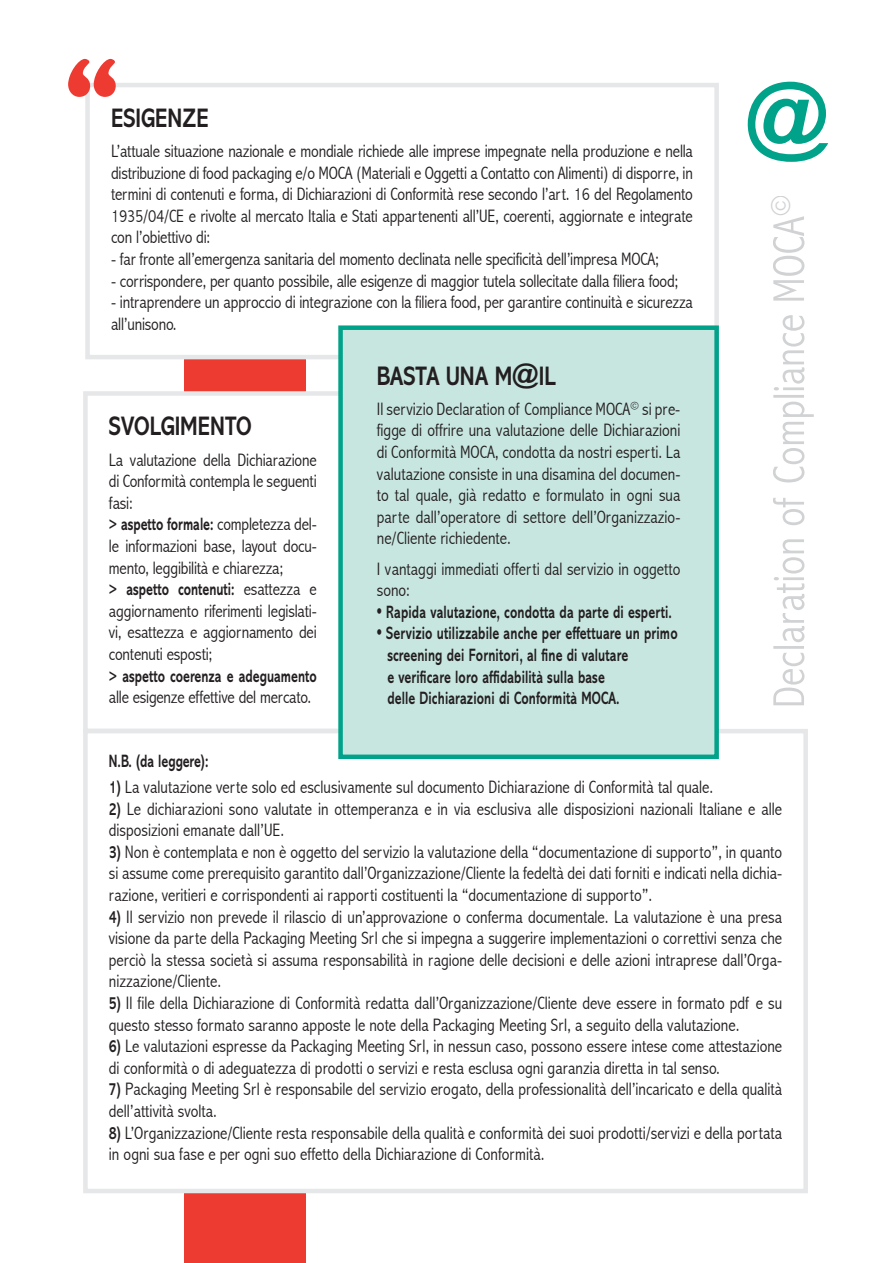
<style>
.page{position:relative;width:893px;height:1263px;background:#fff}
.page>*{position:absolute;margin:0;border:0;box-sizing:border-box;transform-origin:0 0}
.t1{font:94.05px "Cooper Black Std";color:#ee3b31}
.t2{font:800 85.35px "Abadi MT Std";color:#00a289}
.t3{font:700 27px "Abadi MT Std";color:#231f20;scale:.8 1}
.t4{font:300 condensed 26.25px "Abadi";color:#d1d2d4}
.t5{font:300 condensed 18px/21.6px "Abadi";color:#231f20}
.t6{font:700 18px/21.6px "Abadi MT Std";letter-spacing:.01em;color:#231f20;scale:.7 1}
.s1{font-family:"Abadi";font-weight:300;font-stretch:condensed}
.s2{font-family:"Gill Sans";font-weight:800}
.s3{font-family:"Abadi MT Std";font-weight:700;font-stretch:normal}
</style>
<div class="page">
<div style="left:184px;top:266px;width:122px;height:997px;background:#ee3b31"></div>
<div style="left:85px;top:393px;width:434px;height:338px;background:#fff"></div>
<div style="left:83px;top:391px;width:438px;height:342px;border:4px solid #e6e7e9"></div>
<div style="left:85px;top:731px;width:721px;height:460px;background:#fff"></div>
<div style="left:83px;top:729px;width:725px;height:464px;border:4px solid #e6e7e9"></div>
<div style="left:88px;top:85px;width:629px;height:272px;background:#fff"></div>
<div style="left:85px;top:83px;width:634px;height:276px;border:4px solid #e6e7e9"></div>
<svg style="left:773px;top:216px;width:41px;height:489px"></svg>
<div style="left:341px;top:328px;width:376px;height:429px;background:#c8e6e0"></div>
<div style="left:338px;top:325px;width:381px;height:434px;border:4px solid #00a289"></div>
<h1 class="t1" style="left:64px;top:37px;width:57px">“</h1>
<h3 class="t3" style="left:111px;top:102px;width:124px">ESIGENZE</h3>
<p class="t5" style="left:111px;top:140px;width:583px;text-align:justify">L’attuale situazione nazionale e mondiale richiede alle imprese impegnate nella produzione e nella distribuzione di food packaging e/o MOCA (Materiali e Oggetti a Contatto con Alimenti) di disporre, in termini di contenuti e forma, di Dichiarazioni di Conformità rese secondo l’art. 16 del Regolamento 1935/04/CE e rivolte al mercato Italia e Stati appartenenti all’UE, coerenti, aggiornate e integrate con l’obiettivo di:</p>
<p class="t5" style="left:111px;top:248px;width:549px">- far fronte all’emergenza sanitaria del momento declinata nelle specificità dell’impresa MOCA;</p>
<p class="t5" style="left:111px;top:270px;width:569px">- corrispondere, per quanto possibile, alle esigenze di maggior tutela sollecitate dalla filiera food;</p>
<p class="t5" style="left:111px;top:291px;width:583px">- intraprendere un approccio di integrazione con la filiera food, per garantire continuità e sicurezza all’unisono.</p>
<h3 class="t3" style="left:109px;top:411px;width:180px">SVOLGIMENTO</h3>
<p class="t5" style="left:109px;top:449px;width:209px;text-align:justify">La valutazione della Dichiarazione di Conformità contempla le seguenti fasi:</p>
<p class="t6" style="left:109px;top:514px;width:298px">&gt; aspetto formale: <span class="s1">completezza del-</span></p>
<p class="t5" style="left:109px;top:535px;width:209px">le informazioni base, layout docu&shy;mento, leggibilità e chiarezza;</p>
<p class="t6" style="left:109px;top:578px;width:298px">&gt; aspetto contenuti: <span class="s1">esattezza e</span></p>
<p class="t5" style="left:109px;top:600px;width:209px;text-align:justify">aggiornamento riferimenti legislati&shy;vi, esattezza e aggiornamento dei contenuti esposti;</p>
<p class="t6" style="left:109px;top:665px;width:298px">&gt; aspetto coerenza e adeguamento</p>
<p class="t5" style="left:109px;top:686px;width:204px">alle esigenze effettive del mercato.</p>
<h3 class="t3" style="left:377px;top:360px;width:226px">BASTA UNA M@IL</h3>
<p class="t5" style="left:377px;top:398px;width:305px;text-align:justify">Il servizio Declaration of Compliance MOCA<sup>©</sup> si pre&shy;figge di offrire una valutazione delle Dichiarazioni di Conformità MOCA, condotta da nostri esperti. La valutazione consiste in una disamina del documen&shy;to tal quale, già redatto e formulato in ogni sua parte dall’operatore di settore dell’Organizzazio&shy;ne/Cliente richiedente.</p>
<p class="t5" style="left:377px;top:558px;width:305px">I vantaggi immediati offerti dal servizio in oggetto sono:</p>
<p class="t6" style="left:377px;top:601px;width:423px"><span class="s2">•</span> Rapida valutazione, condotta da parte di esperti.</p>
<p class="t6" style="left:387px;top:623px;width:416px;text-indent:-11px"><span class="s2">•</span> Servizio utilizzabile anche per effettuare un primo screening dei Fornitori, al fine di valutare<br>e verificare loro affidabilità sulla base<br>delle Dichiarazioni di Conformità MOCA.</p>
<h2 class="t2" style="left:746px;top:65px;width:85px">@</h2>
<h3 class="t4" style="left:765px;top:216px;width:23px;rotate:-90deg">©</h3>
<p class="t6" style="left:109px;top:750px;width:144px">N.B. (da leggere):</p>
<p class="t5" style="left:109px;top:776px;width:606px"><span class="s3">1)</span> La valutazione verte solo ed esclusivamente sul documento Dichiarazione di Conformità tal quale.</p>
<p class="t5" style="left:109px;top:798px;width:675px"><span class="s3">2)</span> Le dichiarazioni sono valutate in ottemperanza e in via esclusiva alle disposizioni nazionali Italiane e alle disposizioni emanate dall’UE.</p>
<p class="t5" style="left:109px;top:841px;width:675px;text-align:justify"><span class="s3">3)</span> Non è contemplata e non è oggetto del servizio la valutazione della “documentazione di supporto”, in quanto si assume come prerequisito garantito dall’Organizzazione/Cliente la fedeltà dei dati forniti e indicati nella dichia&shy;razione, veritieri e corrispondenti ai rapporti costituenti la “documentazione di supporto”.</p>
<p class="t5" style="left:109px;top:906px;width:675px;text-align:justify"><span class="s3">4)</span> Il servizio non prevede il rilascio di un’approvazione o conferma documentale. La valutazione è una presa visione da parte della Packaging Meeting Srl che si impegna a suggerire implementazioni o correttivi senza che perciò la stessa società si assuma responsabilità in ragione delle decisioni e delle azioni intraprese dall’Orga&shy;nizzazione/Cliente.</p>
<p class="t5" style="left:109px;top:992px;width:675px"><span class="s3">5)</span> Il file della Dichiarazione di Conformità redatta dall’Organizzazione/Cliente deve essere in formato pdf e su questo stesso formato saranno apposte le note della Packaging Meeting Srl, a seguito della valutazione.</p>
<p class="t5" style="left:109px;top:1035px;width:675px"><span class="s3">6)</span> Le valutazioni espresse da Packaging Meeting Srl, in nessun caso, possono essere intese come attestazione di conformità o di adeguatezza di prodotti o servizi e resta esclusa ogni garanzia diretta in tal senso.</p>
<p class="t5" style="left:109px;top:1078px;width:675px"><span class="s3">7)</span> Packaging Meeting Srl è responsabile del servizio erogato, della professionalità dell’incaricato e della qualità dell’attività svolta.</p>
<p class="t5" style="left:109px;top:1122px;width:675px"><span class="s3">8)</span> L’Organizzazione/Cliente resta responsabile della qualità e conformità dei suoi prodotti/servizi e della portata in ogni sua fase e per ogni suo effetto della Dichiarazione di Conformità.</p>
</div>
